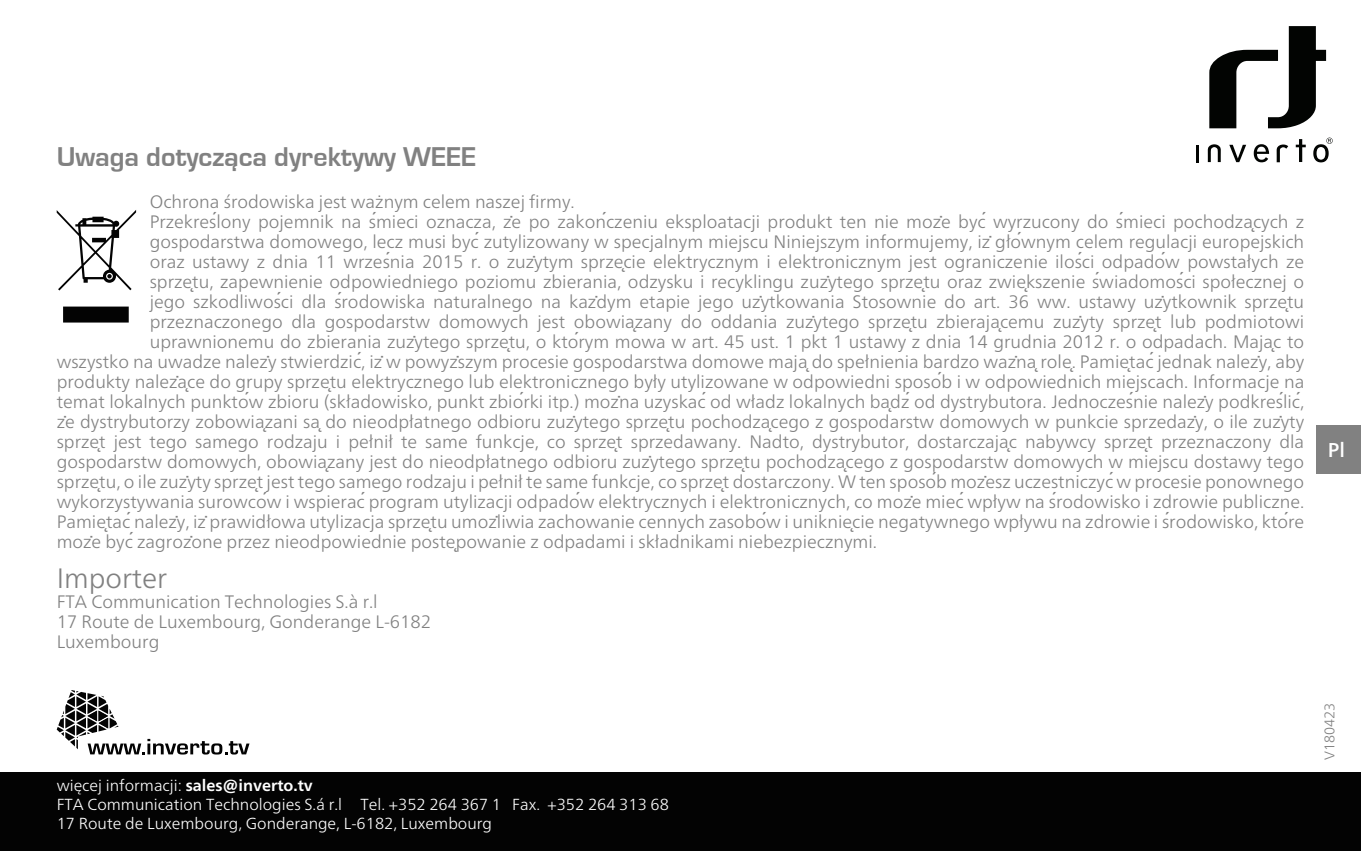
<style>
.page{position:relative;width:1361px;height:851px;background:#fff}
.page>*{position:absolute;margin:0;border:0;box-sizing:border-box;transform-origin:0 0}
.t1{font:700 28px "Eurostile T";color:#818181}
.t2{font:300 28px "Frutiger Neue LT";color:#818181}
.t3{font:500 20px "Frutiger Neue LT";color:#fff}
.t4{font:300 18px/20px "Frutiger Neue LT";color:#818181}
.t5{font:300 16px/19.2px "Frutiger Neue LT";color:#fff}
.t6{font:300 14px "Frutiger Neue LT";color:#818181}
.s1{font-family:"Arial";font-weight:400}
.s2{font-weight:700}
</style>
<div class="page">
<svg style="left:1209px;top:26px;width:117px;height:102px"></svg>
<svg style="left:1295px;top:139px;width:10px;height:23px"></svg>
<hr style="left:1196px;top:145px;width:3px;height:17px;background:#020402">
<svg style="left:1229px;top:145px;width:17px;height:17px"></svg>
<svg style="left:1253px;top:144px;width:16px;height:18px"></svg>
<svg style="left:1276px;top:144px;width:12px;height:18px"></svg>
<svg style="left:1207px;top:144px;width:13px;height:18px"></svg>
<svg style="left:1313px;top:138px;width:19px;height:24px"></svg>
<div style="left:0;top:772px;width:1361px;height:78px;background:#030303"></div>
<svg style="left:57px;top:210px;width:79px;height:112px"></svg>
<svg style="left:57px;top:690px;width:192px;height:64px"></svg>
<div style="left:1316px;top:425px;width:45px;height:48px;background:#818181"></div>
<h1 class="t1" style="left:57px;top:141px;width:421px">Uwaga dotyczaca dyrektywy WEEE</h1>
<p class="t4" style="left:150px;top:191px;width:426px">Ochrona środowiska jest ważnym celem naszej firmy.</p>
<p class="t4" style="left:150px;top:211px;width:1156px">Przekres<span class="s1">́</span>lony pojemnik na s<span class="s1">́</span>mieci oznacza, z<span class="s1">̇</span>e po zakon<span class="s1">́</span>czeniu eksploatacji produkt ten nie moz<span class="s1">̇</span>e byc<span class="s1">́</span> wyrzucony do s<span class="s1">́</span>mieci pochodza<span class="s1">̨</span>cych z</p>
<p class="t4" style="left:150px;top:231px;width:1156px">gospodarstwa domowego, lecz musi byc<span class="s1">́</span> zutylizowany w specjalnym miejscu Niniejszym informujemy, iz<span class="s1">̇</span> gło<span class="s1">́</span>wnym celem regulacji europejskich</p>
<p class="t4" style="left:150px;top:251px;width:1156px">oraz ustawy z dnia 11 wrzes<span class="s1">́</span>nia 2015 r. o zuz<span class="s1">̇</span>ytym sprze<span class="s1">̨</span>cie elektrycznym i elektronicznym jest ograniczenie ilos<span class="s1">́</span>ci odpado<span class="s1">́</span>w powstałych ze</p>
<p class="t4" style="left:150px;top:271px;width:1156px">sprze<span class="s1">̨</span>tu, zapewnienie odpowiedniego poziomu zbierania, odzysku i recyklingu zuz<span class="s1">̇</span>ytego sprze<span class="s1">̨</span>tu oraz zwie<span class="s1">̨</span>kszenie s<span class="s1">́</span>wiadomos<span class="s1">́</span>ci społecznej o</p>
<p class="t4" style="left:150px;top:291px;width:1156px">jego szkodliwos<span class="s1">́</span>ci dla s<span class="s1">́</span>rodowiska naturalnego na kaz<span class="s1">̇</span>dym etapie jego uz<span class="s1">̇</span>ytkowania Stosownie do art. 36 ww. ustawy uz<span class="s1">̇</span>ytkownik sprze<span class="s1">̨</span>tu</p>
<p class="t4" style="left:150px;top:311px;width:1156px">przeznaczonego dla gospodarstw domowych jest obowia<span class="s1">̨</span>zany do oddania zuz<span class="s1">̇</span>ytego sprze<span class="s1">̨</span>tu zbieraja<span class="s1">̨</span>cemu zuz<span class="s1">̇</span>yty sprze<span class="s1">̨</span>t lub podmiotowi</p>
<p class="t4" style="left:150px;top:331px;width:1156px">uprawnionemu do zbierania zuz<span class="s1">̇</span>ytego sprze<span class="s1">̨</span>tu, o kto<span class="s1">́</span>rym mowa w art. 45 ust. 1 pkt 1 ustawy z dnia 14 grudnia 2012 r. o odpadach. Maja<span class="s1">̨</span>c to</p>
<p class="t4" style="left:57px;top:351px;width:1249px">wszystko na uwadze nalez<span class="s1">̇</span>y stwierdzic<span class="s1">́</span>, iz<span class="s1">̇</span> w powyz<span class="s1">̇</span>szym procesie gospodarstwa domowe maja<span class="s1">̨</span>do spełnienia bardzo waz<span class="s1">̇</span>na<span class="s1">̨</span>role<span class="s1">̨</span>. Pamie<span class="s1">̨</span>tac<span class="s1">́</span>jednak nalez<span class="s1">̇</span>y, aby</p>
<p class="t4" style="left:57px;top:371px;width:1249px">produkty nalez<span class="s1">̇</span>a<span class="s1">̨</span>ce do grupy sprze<span class="s1">̨</span>tu elektrycznego lub elektronicznego były utylizowane w odpowiedni sposo<span class="s1">́</span>b i w odpowiednich miejscach. Informacje na</p>
<p class="t4" style="left:57px;top:391px;width:1249px">temat lokalnych punkto<span class="s1">́</span>w zbioru (składowisko, punkt zbio<span class="s1">́</span>rki itp.) moz<span class="s1">̇</span>na uzyskac<span class="s1">́</span> od władz lokalnych ba<span class="s1">̨</span>dz<span class="s1">́</span> od dystrybutora. Jednoczes<span class="s1">́</span>nie nalez<span class="s1">̇</span>y podkres<span class="s1">́</span>lic<span class="s1">́</span>,</p>
<p class="t4" style="left:57px;top:411px;width:1249px">z<span class="s1">̇</span>e dystrybutorzy zobowia<span class="s1">̨</span>zani sa<span class="s1">̨</span> do nieodpłatnego odbioru zuz<span class="s1">̇</span>ytego sprze<span class="s1">̨</span>tu pochodza<span class="s1">̨</span>cego z gospodarstw domowych w punkcie sprzedaz<span class="s1">̇</span>y, o ile zuz<span class="s1">̇</span>yty</p>
<p class="t4" style="left:57px;top:431px;width:1249px">sprze<span class="s1">̨</span>t jest tego samego rodzaju i pełnił te same funkcje, co sprze<span class="s1">̨</span>t sprzedawany. Nadto, dystrybutor, dostarczaja<span class="s1">̨</span>c nabywcy sprze<span class="s1">̨</span>t przeznaczony dla</p>
<p class="t4" style="left:57px;top:451px;width:1249px">gospodarstw domowych, obowia<span class="s1">̨</span>zany jest do nieodpłatnego odbioru zuz<span class="s1">̇</span>ytego sprze<span class="s1">̨</span>tu pochodza<span class="s1">̨</span>cego z gospodarstw domowych w miejscu dostawy tego</p>
<p class="t4" style="left:57px;top:471px;width:1249px">sprze<span class="s1">̨</span>tu, o ile zuz<span class="s1">̇</span>yty sprze<span class="s1">̨</span>t jest tego samego rodzaju i pełnił te same funkcje, co sprze<span class="s1">̨</span>t dostarczony. W ten sposo<span class="s1">́</span>b moz<span class="s1">̇</span>esz uczestniczyc<span class="s1">́</span>w procesie ponownego</p>
<p class="t4" style="left:57px;top:491px;width:1249px">wykorzystywania surowco<span class="s1">́</span>w i wspierac<span class="s1">́</span>program utylizacji odpado<span class="s1">́</span>w elektrycznych i elektronicznych, co moz<span class="s1">̇</span>e miec<span class="s1">́</span>wpływ na s<span class="s1">́</span>rodowisko i zdrowie publiczne.</p>
<p class="t4" style="left:57px;top:511px;width:1249px">Pamie<span class="s1">̨</span>tac<span class="s1">́</span>nalez<span class="s1">̇</span>y, iz<span class="s1">̇</span> prawidłowa utylizacja sprze<span class="s1">̨</span>tu umoz<span class="s1">̇</span>liwia zachowanie cennych zasobo<span class="s1">́</span>w i uniknie<span class="s1">̨</span>cie negatywnego wpływu na zdrowie i s<span class="s1">́</span>rodowisko, kto<span class="s1">́</span>re</p>
<p class="t4" style="left:57px;top:531px;width:822px">moz<span class="s1">̇</span>e byc<span class="s1">́</span>zagroz<span class="s1">̇</span>one przez nieodpowiednie poste<span class="s1">̨</span>powanie z odpadami i składnikami niebezpiecznymi.</p>
<h1 class="t2" style="left:57px;top:561px;width:112px">Importer</h1>
<p class="t4" style="left:57px;top:591px;width:376px">FTA Communication Technologies S.à r.l<br>17 Route de Luxembourg, Gonderange L-6182<br>Luxembourg</p>
<h1 class="t1" style="left:238px;top:193px;width:8px;rotate:-180deg">,</h1>
<p class="t3" style="left:1328px;top:438px;width:19px">Pl</p>
<p class="t5" style="left:57px;top:775px;width:614px">więcej informacji: <span class="s2">sales@inverto.tv<br></span>FTA Communication Technologies S.á r.l Tel. +352 264 367 1 Fax. +352 264 313 68<br>17 Route de Luxembourg, Gonderange, L-6182, Luxembourg</p>
<p class="t5" style="left:57px;top:780px;width:614px">For further details contact: <span class="s2">sales@inverto.tv<br></span>FTA Communication Technologies S.á r.l Tel. +352 264 367 1 Fax. +352 264 313 68<br>17 Route de Luxembourg, Gonderange, L-6182, Luxembourg</p>
<p class="t6" style="left:1321px;top:759px;width:59px;rotate:-90deg">V180423</p>
</div>
